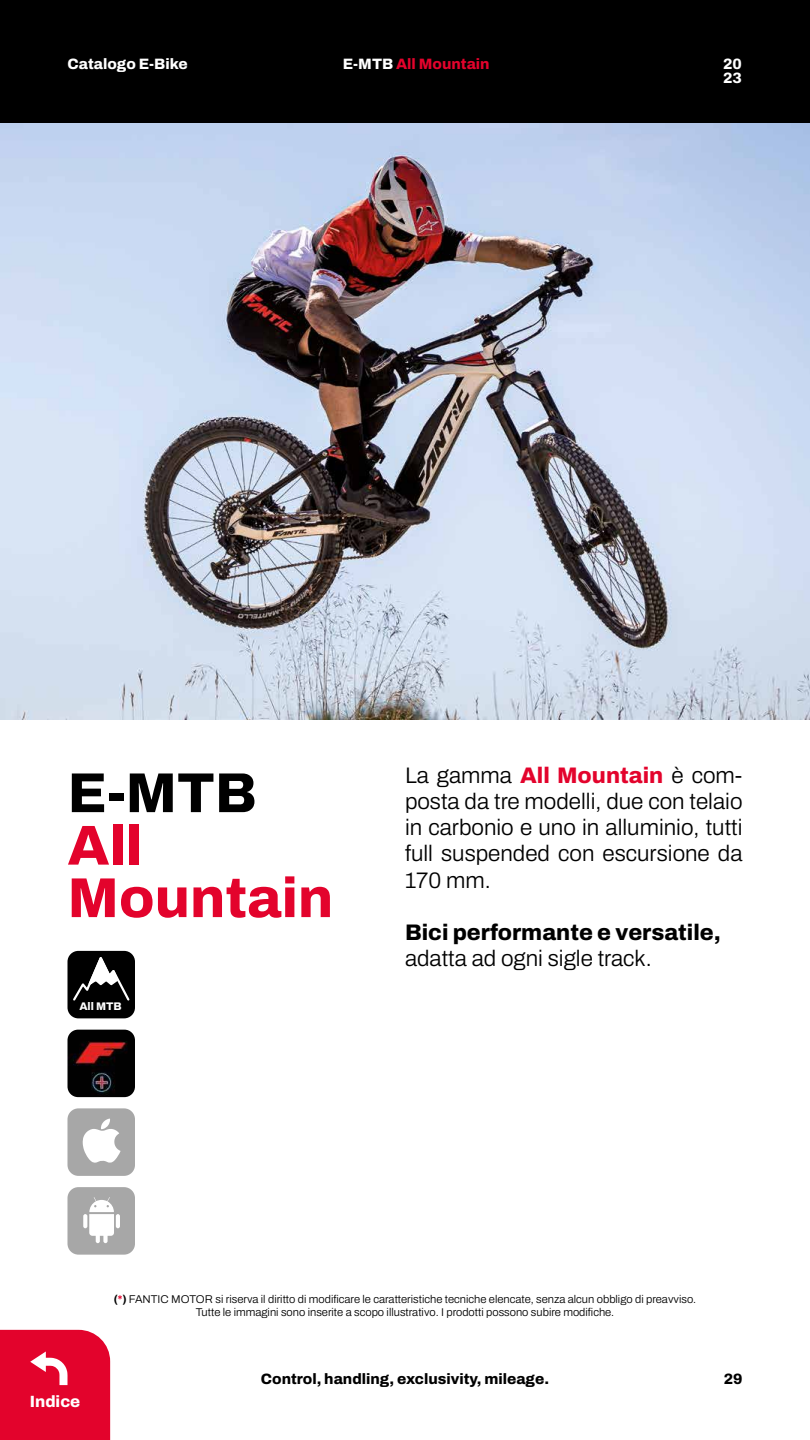
<style>
.page{position:relative;width:810px;height:1440px;background:#fff}
.page>*{position:absolute;margin:0;border:0;box-sizing:border-box;transform-origin:0 0}
.t1{font:800 56.25px/52.5px "Archivo";color:#e3032c}
.t2{font:800 56.25px "Archivo";color:#000}
.t3{font:600 22.5px/26.2px "Archivo";color:#000;text-align:justify}
.t4{font:800 22.5px "Archivo";color:#000}
.t5{font:800 16.27px "Archivo";color:#fff}
.t6{font:800 15px "Archivo";color:#000}
.t7{font:800 15px/13.5px "Archivo";color:#fff}
.t8{font:800 15px "Archivo";color:#e3032c}
.t9{font:600 11.25px/13.5px "Archivo";color:#000;text-align:center}
.t10{font:800 11.02px "Archivo";color:#fff}
.s1{color:#fff}
.s2{font-weight:800;color:#e3032c}
.s3{font-weight:800}
</style>
<div class="page">
<div style="left:0;top:0;width:810px;height:124px;background:#000"></div>
<img style="left:0;top:124px;width:810px;height:596px">
<div style="left:0;top:1330px;width:110px;height:110px;background:#e3032c"></div>
<div style="left:68px;top:951px;width:67px;height:67px;background:#000;border-radius:11px"></div>
<svg style="left:71px;top:953px;width:60px;height:48px"></svg>
<img style="left:68px;top:1030px;width:67px;height:67px">
<div style="left:67px;top:1108px;width:68px;height:68px;background:#a7a7a7;border-radius:11px"></div>
<svg style="left:83px;top:1119px;width:38px;height:44px"></svg>
<div style="left:67px;top:1187px;width:68px;height:68px;background:#a7a7a7;border-radius:11px"></div>
<svg style="left:83px;top:1214px;width:4px;height:14px"></svg>
<hr style="left:116px;top:1214px;width:4px;height:14px;background:#fff;border-radius:2px">
<svg style="left:89px;top:1197px;width:25px;height:46px"></svg>
<h3 class="t7" style="left:67px;top:58px;width:122px">Catalogo E-Bike</h3>
<h3 class="t8" style="left:343px;top:53px;width:148px"><span class="s1">E-MTB</span> All Mountain</h3>
<h3 class="t7" style="left:723px;top:57px;width:20px">20<br>23</h3>
<h1 class="t2" style="left:68px;top:751px;width:191px">E-MTB</h1>
<h1 class="t1" style="left:68px;top:819px;width:267px">All<br>Mountain</h1>
<p class="t10" style="left:79px;top:998px;width:44px">All MTB</p>
<h2 class="t3" style="left:405px;top:762px;width:339px">La gamma <span class="s2">All Mountain</span> è com&shy;posta da tre modelli, due con telaio in carbonio e uno in alluminio, tutti full suspended con escursione da 170 mm.</h2>
<h2 class="t4" style="left:405px;top:915px;width:318px">Bici performante e versatile,</h2>
<h2 class="t3" style="left:405px;top:945px;width:248px">adatta ad ogni sigle track.</h2>
<h3 class="t5" style="left:30px;top:1390px;width:52px">Indice</h3>
<p class="t9" style="left:114px;top:1292px;width:584px"><span class="s3">(</span><span class="s2">*</span><span class="s3">)</span> FANTIC MOTOR si riserva il diritto di modificare le caratteristiche tecniche elencate, senza alcun obbligo di preavviso.<br>Tutte le immagini sono inserite a scopo illustrativo. I prodotti possono subire modifiche.</p>
<h3 class="t6" style="left:261px;top:1367px;width:290px">Control, handling, exclusivity, mileage.</h3>
<h3 class="t6" style="left:724px;top:1367px;width:20px">29</h3>
</div>
